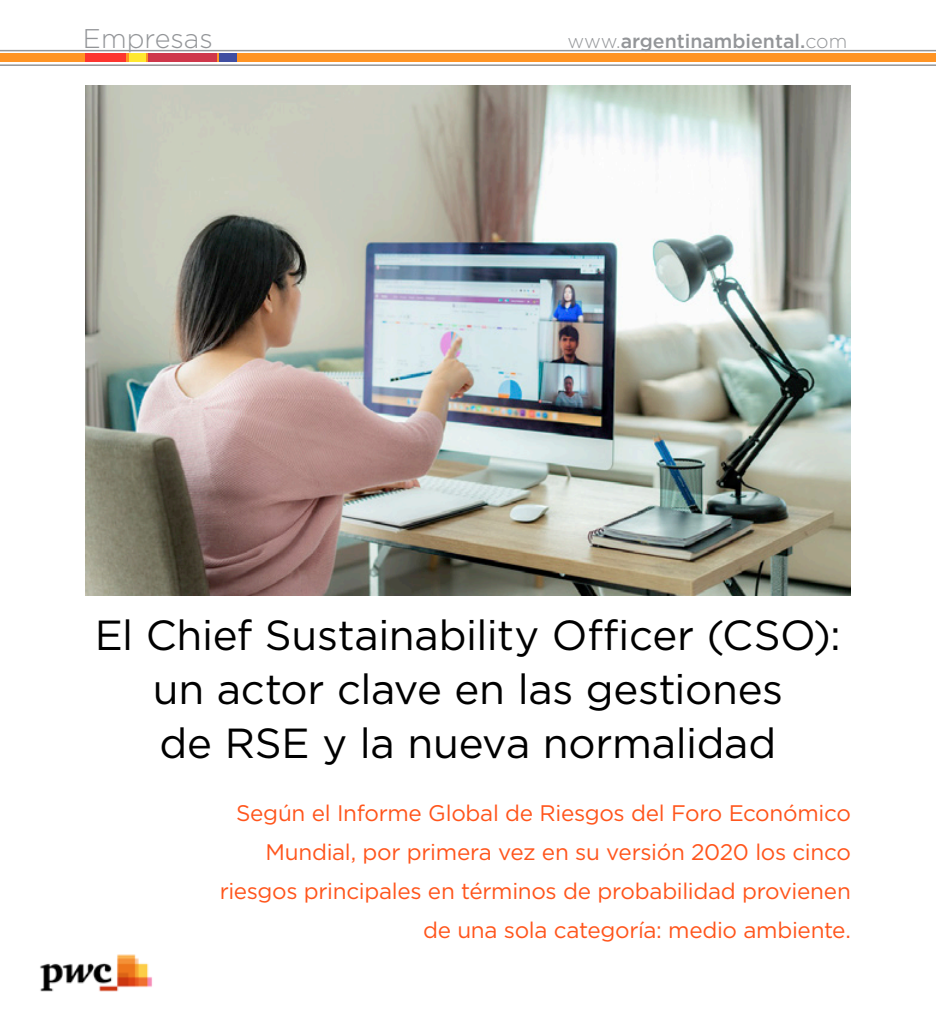
<style>
.page{position:relative;width:936px;height:1021px;background:#fff}
.page>*{position:absolute;margin:0;border:0;box-sizing:border-box;transform-origin:0 0}
.t1{font:42px "Gotham";letter-spacing:-.01em;color:#000}
.t2{font:300 27px "Gotham";color:#939598}
.t3{font:22.5px/39px "Gotham";letter-spacing:-.015em;color:#ff551c;text-align:right}
.t4{font:500 19.5px "Gotham";color:#939598}
.s1{font-weight:300}
</style>
<div class="page">
<hr style="left:0;top:50px;width:935px;height:1px;background:#939598">
<div style="left:0;top:54px;width:935px;height:8px;background:#ff9424"></div>
<div style="left:148px;top:54px;width:69px;height:8px;background:#cf374b"></div>
<div style="left:220px;top:54px;width:17px;height:8px;background:#404ea1"></div>
<div style="left:129px;top:54px;width:16px;height:8px;background:#ffe82f"></div>
<div style="left:86px;top:54px;width:40px;height:8px;background:#fd352f"></div>
<hr style="left:0;top:64px;width:935px;height:2px;background:#939598">
<img style="left:40px;top:954px;width:112px;height:38px">
<img style="left:85px;top:85px;width:765px;height:510px">
<p class="t2" style="left:83px;top:22px;width:131px">Empresas</p>
<p class="t4" style="left:567px;top:29px;width:281px"><span class="s1">www.</span>argentinambiental.<span class="s1">com</span></p>
<p class="t1" style="left:95px;top:607px;width:747px">El Chief Sustainability Officer (CSO):</p>
<p class="t1" style="left:153px;top:661px;width:632px">un actor clave en las gestiones</p>
<p class="t1" style="left:160px;top:715px;width:618px">de RSE y la nueva normalidad</p>
<p class="t3" style="left:220px;top:793px;width:632px">Según el Informe Global de Riesgos del Foro Económico Mundial, por primera vez en su versión 2020 los cinco riesgos principales en términos de probabilidad provienen de una sola categoría: medio ambiente.</p>
</div>
